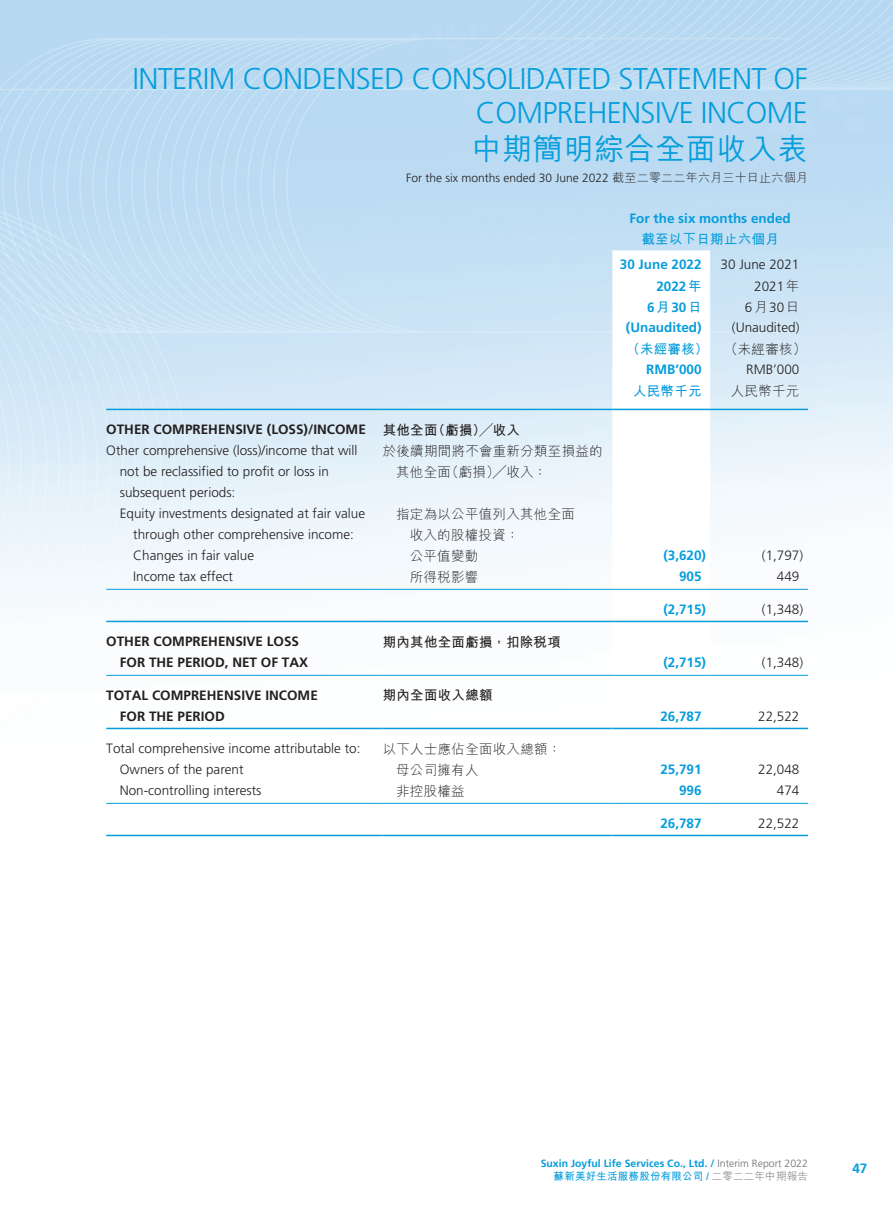
<style>
.page{position:relative;width:893px;height:1212px;background:#fff}
.page>*{position:absolute;margin:0;border:0;box-sizing:border-box;transform-origin:0 0}
.t1{font:300 30px "Frutiger LT Std";letter-spacing:-.02em;color:#069ddc}
.t2{font:500 30px "M Hei HK";letter-spacing:.02em;color:#069ddc}
._50_Table_txt{font:300 13.5px "Frutiger LT Std";color:#231f20}
._50_Table_txt-2{font:700 13.5px "Frutiger LT Std";color:#231f20}
._50_Table_txt-3{font:700 13.5px "Frutiger LT Std";color:#069ddc}
._50_Table_txt-4{font:300 13.5px "M Hei HK";letter-spacing:.02em;color:#231f20}
._50_Table_txt-5{font:700 13.5px "M Hei HK";letter-spacing:.02em;color:#231f20}
._000_txt_C{font:300 13.5px "M Hei HK";letter-spacing:.02em;color:#231f20}
._50_Table_txt-6{font:700 13.5px "M Hei HK";letter-spacing:.02em;color:#069ddc}
._000_txt_C-2{font:700 13.5px "M Hei HK";letter-spacing:.02em;color:#231f20}
.t3{font:300 12px "Frutiger LT Std";color:#231f20}
.t4{font:700 10.5px "Frutiger LT Std";color:#069ddc}
.t5{font:700 10.5px "M Hei HK";letter-spacing:.02em;color:#069ddc}
.s1{font-family:"M Hei HK"}
.s2{font-weight:300;color:#6c6d70}
.s3{font-family:"Frutiger LT Std";font-stretch:condensed}
</style>
<div class="page">
<img style="left:0;top:0;width:893px;height:837px">
<svg style="left:612px;top:250px;width:98px;height:585px"></svg>
<hr style="left:106px;top:409px;width:277px;height:1px;background:#069ddc">
<hr style="left:383px;top:409px;width:229px;height:1px;background:#069ddc">
<hr style="left:612px;top:409px;width:98px;height:1px;background:#069ddc">
<hr style="left:710px;top:409px;width:98px;height:1px;background:#069ddc">
<hr style="left:106px;top:589px;width:277px;height:1px;background:#069ddc">
<hr style="left:383px;top:589px;width:229px;height:1px;background:#069ddc">
<hr style="left:612px;top:589px;width:98px;height:1px;background:#069ddc">
<hr style="left:710px;top:589px;width:98px;height:1px;background:#069ddc">
<hr style="left:106px;top:621px;width:277px;height:1px;background:#069ddc">
<hr style="left:383px;top:621px;width:229px;height:1px;background:#069ddc">
<hr style="left:612px;top:621px;width:98px;height:1px;background:#069ddc">
<hr style="left:710px;top:621px;width:98px;height:1px;background:#069ddc">
<hr style="left:106px;top:675px;width:277px;height:1px;background:#069ddc">
<hr style="left:383px;top:675px;width:229px;height:1px;background:#069ddc">
<hr style="left:612px;top:675px;width:98px;height:1px;background:#069ddc">
<hr style="left:710px;top:675px;width:98px;height:1px;background:#069ddc">
<hr style="left:106px;top:728px;width:277px;height:1px;background:#069ddc">
<hr style="left:383px;top:728px;width:229px;height:1px;background:#069ddc">
<hr style="left:612px;top:728px;width:98px;height:1px;background:#069ddc">
<hr style="left:710px;top:728px;width:98px;height:1px;background:#069ddc">
<hr style="left:106px;top:803px;width:277px;height:1px;background:#069ddc">
<hr style="left:383px;top:803px;width:229px;height:1px;background:#069ddc">
<hr style="left:612px;top:803px;width:98px;height:1px;background:#069ddc">
<hr style="left:710px;top:803px;width:98px;height:1px;background:#069ddc">
<hr style="left:106px;top:835px;width:277px;height:1px;background:#069ddc">
<hr style="left:383px;top:835px;width:229px;height:1px;background:#069ddc">
<hr style="left:612px;top:835px;width:98px;height:1px;background:#069ddc">
<hr style="left:710px;top:835px;width:98px;height:1px;background:#069ddc">
<p class="t1" style="left:132px;top:61px;width:677px">INTERIM CONDENSED CONSOLIDATED STATEMENT OF</p>
<p class="t1" style="left:476px;top:96px;width:333px">COMPREHENSIVE INCOME</p>
<p class="t2" style="left:472px;top:127px;width:337px">中期簡明綜合全面收入表</p>
<p class="t3" style="left:406px;top:171px;width:403px">For the six months ended 30 June 2022 <span class="s1">截至二零二二年六月三十日止六個月</span></p>
<p class="_50_Table_txt-3" style="left:629px;top:210px;width:163px">For the six months ended</p>
<p class="_50_Table_txt-6" style="left:641px;top:230px;width:139px">截至以下日期止六個月</p>
<p class="_50_Table_txt-3" style="left:620px;top:256px;width:83px">30 June 2022</p>
<p class="_50_Table_txt" style="left:721px;top:257px;width:80px">30 June 2021</p>
<p class="_50_Table_txt-3" style="left:656px;top:278px;width:47px">2022<span class="s1">年</span></p>
<p class="_50_Table_txt-3" style="left:647px;top:299px;width:56px">6<span class="s1">月</span>30<span class="s1">日</span></p>
<p class="_50_Table_txt" style="left:754px;top:278px;width:47px">2021<span class="s1">年</span></p>
<p class="_50_Table_txt" style="left:745px;top:299px;width:56px">6<span class="s1">月</span>30<span class="s1">日</span></p>
<p class="_50_Table_txt-2" style="left:106px;top:421px;width:261px">OTHER COMPREHENSIVE (LOSS)/INCOME</p>
<p class="_50_Table_txt-5" style="left:383px;top:420px;width:139px">其他全面（虧損）╱收入</p>
<p class="_50_Table_txt" style="left:106px;top:443px;width:253px">Other comprehensive (loss)/income that will</p>
<p class="_50_Table_txt" style="left:120px;top:464px;width:211px">not be reclassified to profit or loss in</p>
<p class="_50_Table_txt" style="left:120px;top:485px;width:117px">subsequent periods:</p>
<p class="_50_Table_txt-4" style="left:383px;top:444px;width:222px">於後續期間將不會重新分類至損益的</p>
<p class="_50_Table_txt-4" style="left:396px;top:465px;width:152px">其他全面（虧損）╱收入：</p>
<p class="_50_Table_txt" style="left:120px;top:506px;width:247px">Equity investments designated at fair value</p>
<p class="_50_Table_txt" style="left:133px;top:527px;width:222px">through other comprehensive income:</p>
<p class="_50_Table_txt-4" style="left:396px;top:507px;width:180px">指定為以公平值列入其他全面</p>
<p class="_50_Table_txt-4" style="left:410px;top:528px;width:111px">收入的股權投資：</p>
<p class="_50_Table_txt-3" style="left:626px;top:319px;width:77px">(Unaudited)</p>
<p class="_50_Table_txt" style="left:732px;top:320px;width:69px">(Unaudited)</p>
<p class="_50_Table_txt-6" style="left:627px;top:339px;width:83px">（未經審核）</p>
<p class="_50_Table_txt-4" style="left:724px;top:342px;width:83px">（未經審核）</p>
<p class="_50_Table_txt-3" style="left:646px;top:361px;width:57px">RMB’000</p>
<p class="_50_Table_txt" style="left:746px;top:362px;width:55px">RMB’000</p>
<p class="_50_Table_txt-6" style="left:633px;top:381px;width:70px">人民幣千元</p>
<p class="_50_Table_txt-4" style="left:731px;top:384px;width:70px">人民幣千元</p>
<p class="_50_Table_txt" style="left:133px;top:548px;width:122px">Changes in fair value</p>
<p class="_50_Table_txt-4" style="left:410px;top:549px;width:70px">公平值變動</p>
<p class="_50_Table_txt-3" style="left:663px;top:547px;width:44px">(3,620)</p>
<p class="_50_Table_txt" style="left:762px;top:548px;width:43px">(1,797)</p>
<p class="_50_Table_txt" style="left:133px;top:569px;width:101px">Income tax effect</p>
<p class="_50_Table_txt-4" style="left:410px;top:570px;width:70px">所得稅影響</p>
<p class="_50_Table_txt-3" style="left:679px;top:568px;width:24px">905</p>
<p class="_50_Table_txt" style="left:777px;top:569px;width:24px">449</p>
<p class="_50_Table_txt-3" style="left:663px;top:601px;width:44px">(2,715)</p>
<p class="_50_Table_txt" style="left:762px;top:601px;width:43px">(1,348)</p>
<p class="_50_Table_txt-2" style="left:106px;top:633px;width:194px">OTHER COMPREHENSIVE LOSS</p>
<p class="_50_Table_txt-2" style="left:120px;top:654px;width:190px">FOR THE PERIOD, NET OF TAX</p>
<p class="_50_Table_txt-5" style="left:383px;top:632px;width:180px">期內其他全面虧損，扣除稅項</p>
<p class="_50_Table_txt-3" style="left:663px;top:654px;width:44px">(2,715)</p>
<p class="_50_Table_txt" style="left:762px;top:655px;width:43px">(1,348)</p>
<p class="_50_Table_txt-2" style="left:106px;top:687px;width:213px">TOTAL COMPREHENSIVE INCOME</p>
<p class="_50_Table_txt-2" style="left:120px;top:708px;width:107px">FOR THE PERIOD</p>
<p class="_000_txt_C-2" style="left:383px;top:685px;width:111px">期內全面收入總額</p>
<p class="_50_Table_txt-3" style="left:660px;top:708px;width:43px">26,787</p>
<p class="_50_Table_txt" style="left:758px;top:708px;width:43px">22,522</p>
<p class="_50_Table_txt" style="left:106px;top:741px;width:256px">Total comprehensive income attributable to:</p>
<p class="_000_txt_C" style="left:383px;top:742px;width:180px">以下人士應佔全面收入總額：</p>
<p class="_50_Table_txt" style="left:120px;top:762px;width:125px">Owners of the parent</p>
<p class="_000_txt_C" style="left:396px;top:763px;width:84px">母公司擁有人</p>
<p class="_50_Table_txt-3" style="left:660px;top:761px;width:43px">25,791</p>
<p class="_50_Table_txt" style="left:758px;top:762px;width:43px">22,048</p>
<p class="_50_Table_txt" style="left:120px;top:783px;width:143px">Non-controlling interests</p>
<p class="_000_txt_C" style="left:396px;top:784px;width:70px">非控股權益</p>
<p class="_50_Table_txt-3" style="left:679px;top:782px;width:24px">996</p>
<p class="_50_Table_txt" style="left:777px;top:783px;width:24px">474</p>
<p class="_50_Table_txt-3" style="left:660px;top:815px;width:43px">26,787</p>
<p class="_50_Table_txt" style="left:758px;top:815px;width:43px">22,522</p>
<p class="t4" style="left:541px;top:1157px;width:269px">Suxin Joyful Life Services Co., Ltd. / <span class="s2">Interim Report 2022</span></p>
<p class="t5" style="left:554px;top:1168px;width:256px">蘇新美好生活服務股份有限公司 <span class="s3">/</span> <span class="s2">二零二二年中期報告</span></p>
<p class="_50_Table_txt-3" style="left:852px;top:1161px;width:17px">47</p>
</div>
